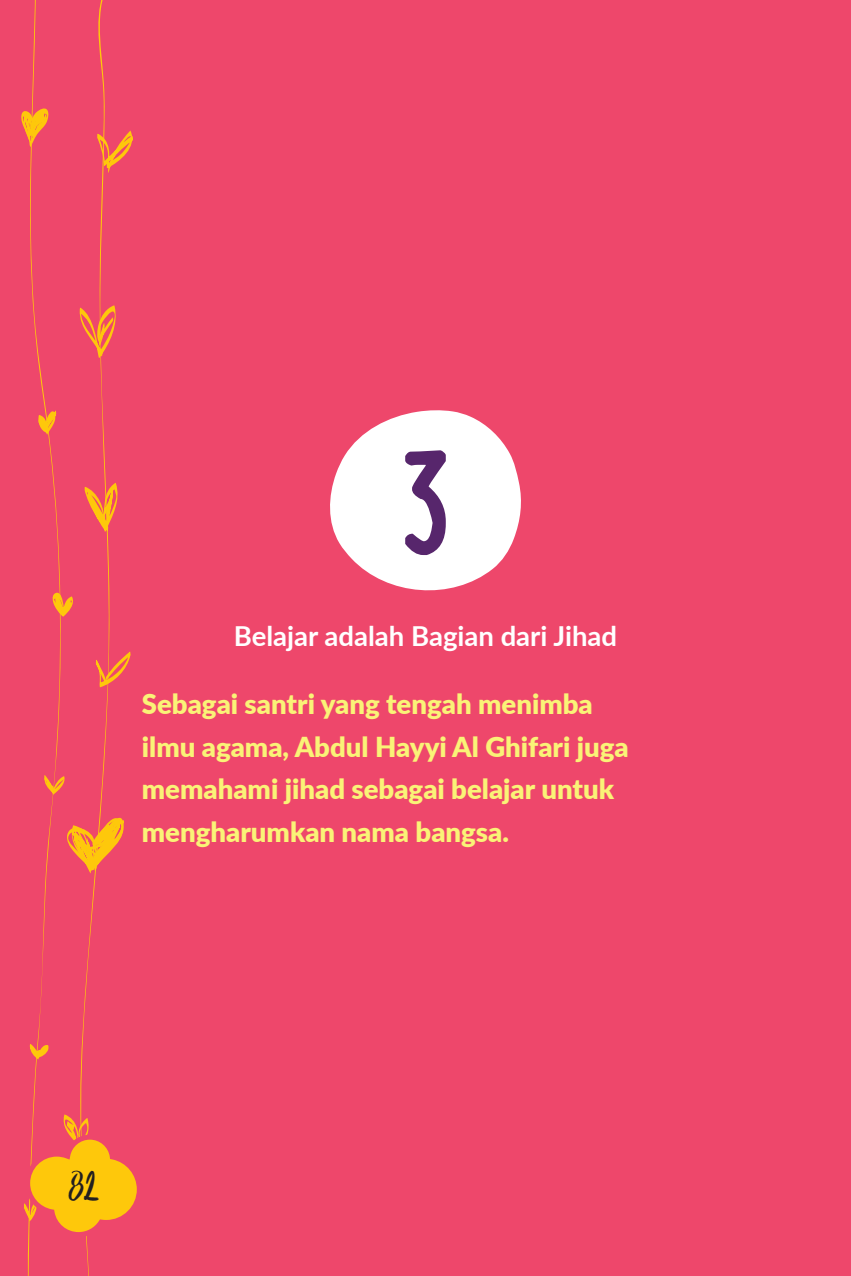
<style>
.page{position:relative;width:851px;height:1276px;background:#fff}
.page>*{position:absolute;margin:0;border:0;box-sizing:border-box;transform-origin:0 0}
.t1{font:120px "Sudden Desires";color:#57266c}
.t2{font:30px "Beautyandthe Beast";color:#231f20}
.t3{font:900 27.5px/42.5px "Lato";color:#faf377}
.t4{font:700 27.5px "Lato";color:#fff}
</style>
<div class="page">
<div style="left:0;top:0;width:850px;height:1276px;background:#ee476b"></div>
<svg style="left:21px;top:0;width:116px;height:1276px"></svg>
<svg style="left:330px;top:410px;width:191px;height:181px"></svg>
<h1 class="t1" style="left:403px;top:430px;width:45px">3</h1>
<p class="t4" style="left:234px;top:616px;width:385px">Belajar adalah Bagian dari Jihad</p>
<p class="t3" style="left:142px;top:681px;width:488px">Sebagai santri yang tengah menimba ilmu agama, Abdul Hayyi Al Ghifari juga memahami jihad sebagai belajar untuk mengharumkan nama bangsa.</p>
<p class="t2" style="left:68px;top:1164px;width:32px">82</p>
</div>
